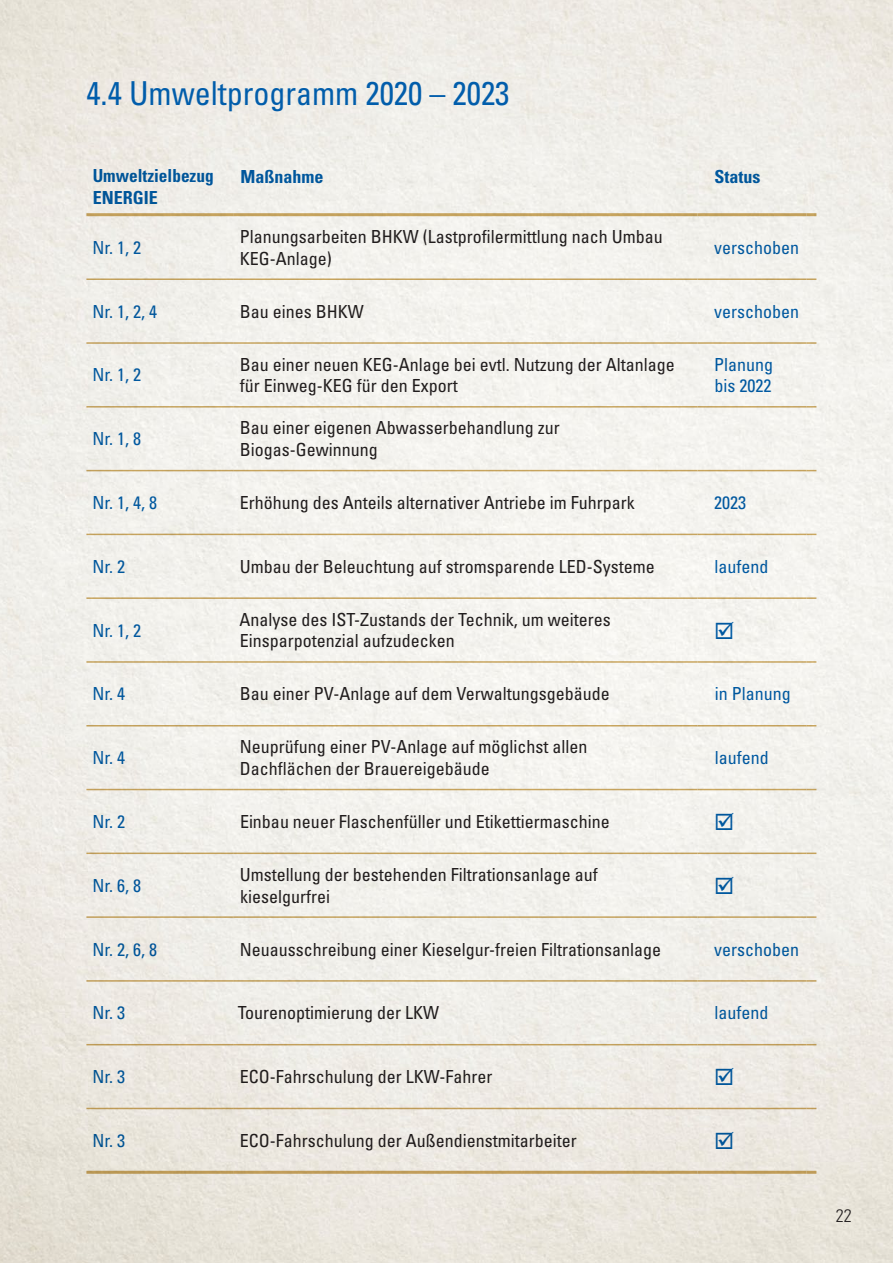
<style>
.page{position:relative;width:893px;height:1263px;background:#fff}
.page>*{position:absolute;margin:0;border:0;box-sizing:border-box;transform-origin:0 0}
.t1{font:condensed 33px "Univers LT Std";color:#015dab}
.t2{font:condensed 18px/21.6px "Univers LT Std";color:#231f20}
.t3{font:condensed 18px/21.6px "Univers LT Std";color:#015dab}
.t4{font:700 condensed 18px/21.6px "Univers LT Std";color:#015dab;scale:.96 1}
.t5{font:700 condensed 18px "Univers LT Std";color:#015dab}
.t6{font:300 condensed 18px "Univers LT Std";color:#231f20}
</style>
<div class="page">
<hr style="left:86px;top:278px;width:148px;height:2px;background:#cfac65">
<hr style="left:234px;top:278px;width:463px;height:2px;background:#cfac65">
<hr style="left:697px;top:278px;width:110px;height:2px;background:#cfac65">
<svg style="left:807px;top:278px;width:9px;height:2px"></svg>
<hr style="left:86px;top:342px;width:148px;height:2px;background:#cfac65">
<hr style="left:234px;top:342px;width:463px;height:2px;background:#cfac65">
<hr style="left:697px;top:342px;width:110px;height:2px;background:#cfac65">
<svg style="left:807px;top:342px;width:9px;height:2px"></svg>
<hr style="left:86px;top:406px;width:148px;height:2px;background:#cfac65">
<hr style="left:234px;top:406px;width:463px;height:2px;background:#cfac65">
<hr style="left:697px;top:406px;width:110px;height:2px;background:#cfac65">
<svg style="left:807px;top:406px;width:9px;height:2px"></svg>
<hr style="left:86px;top:470px;width:148px;height:1px;background:#cfac65">
<hr style="left:234px;top:470px;width:463px;height:1px;background:#cfac65">
<hr style="left:697px;top:470px;width:110px;height:1px;background:#cfac65">
<hr style="left:86px;top:534px;width:148px;height:1px;background:#cfac65">
<hr style="left:234px;top:534px;width:463px;height:1px;background:#cfac65">
<hr style="left:697px;top:534px;width:110px;height:1px;background:#cfac65">
<hr style="left:86px;top:597px;width:148px;height:2px;background:#cfac65">
<hr style="left:234px;top:597px;width:463px;height:2px;background:#cfac65">
<hr style="left:697px;top:597px;width:110px;height:2px;background:#cfac65">
<svg style="left:807px;top:597px;width:9px;height:2px"></svg>
<hr style="left:86px;top:661px;width:148px;height:2px;background:#cfac65">
<hr style="left:234px;top:661px;width:463px;height:2px;background:#cfac65">
<hr style="left:697px;top:661px;width:110px;height:2px;background:#cfac65">
<svg style="left:807px;top:661px;width:9px;height:2px"></svg>
<hr style="left:86px;top:725px;width:148px;height:1px;background:#cfac65">
<hr style="left:234px;top:725px;width:463px;height:1px;background:#cfac65">
<hr style="left:697px;top:725px;width:110px;height:1px;background:#cfac65">
<hr style="left:86px;top:789px;width:148px;height:1px;background:#cfac65">
<hr style="left:234px;top:789px;width:463px;height:1px;background:#cfac65">
<hr style="left:697px;top:789px;width:110px;height:1px;background:#cfac65">
<hr style="left:86px;top:852px;width:148px;height:2px;background:#cfac65">
<hr style="left:234px;top:852px;width:463px;height:2px;background:#cfac65">
<hr style="left:697px;top:852px;width:110px;height:2px;background:#cfac65">
<svg style="left:807px;top:852px;width:9px;height:2px"></svg>
<hr style="left:86px;top:916px;width:148px;height:2px;background:#cfac65">
<hr style="left:234px;top:916px;width:463px;height:2px;background:#cfac65">
<hr style="left:697px;top:916px;width:110px;height:2px;background:#cfac65">
<svg style="left:807px;top:916px;width:9px;height:2px"></svg>
<hr style="left:86px;top:980px;width:148px;height:2px;background:#cfac65">
<hr style="left:234px;top:980px;width:463px;height:2px;background:#cfac65">
<hr style="left:697px;top:980px;width:110px;height:2px;background:#cfac65">
<svg style="left:807px;top:980px;width:9px;height:2px"></svg>
<hr style="left:86px;top:1044px;width:148px;height:1px;background:#cfac65">
<hr style="left:234px;top:1044px;width:463px;height:1px;background:#cfac65">
<hr style="left:697px;top:1044px;width:110px;height:1px;background:#cfac65">
<hr style="left:86px;top:1108px;width:148px;height:1px;background:#cfac65">
<hr style="left:234px;top:1108px;width:463px;height:1px;background:#cfac65">
<hr style="left:697px;top:1108px;width:110px;height:1px;background:#cfac65">
<hr style="left:86px;top:213px;width:148px;height:3px;background:#cfac65">
<hr style="left:234px;top:213px;width:463px;height:3px;background:#cfac65">
<hr style="left:697px;top:213px;width:110px;height:3px;background:#cfac65">
<svg style="left:807px;top:213px;width:9px;height:3px"></svg>
<hr style="left:86px;top:1171px;width:148px;height:3px;background:#cfac65">
<hr style="left:234px;top:1171px;width:463px;height:3px;background:#cfac65">
<hr style="left:697px;top:1171px;width:110px;height:3px;background:#cfac65">
<svg style="left:807px;top:1171px;width:9px;height:3px"></svg>
<svg style="left:716px;top:621px;width:18px;height:18px"></svg>
<svg style="left:716px;top:813px;width:18px;height:17px"></svg>
<svg style="left:716px;top:876px;width:18px;height:18px"></svg>
<svg style="left:716px;top:1068px;width:18px;height:17px"></svg>
<svg style="left:716px;top:1132px;width:18px;height:17px"></svg>
<h1 class="t1" style="left:86px;top:72px;width:425px">4.4 Umweltprogramm 2020 – 2023</h1>
<p class="t4" style="left:93px;top:165px;width:128px">Umweltzielbezug<br>ENERGIE</p>
<p class="t5" style="left:240px;top:165px;width:84px">Maßnahme</p>
<p class="t5" style="left:714px;top:165px;width:48px">Status</p>
<p class="t3" style="left:92px;top:236px;width:50px">Nr. 1, 2</p>
<p class="t2" style="left:240px;top:226px;width:424px">Planungsarbeiten BHKW (Lastprofilermittlung nach Umbau<br>KEG-Anlage)</p>
<p class="t3" style="left:714px;top:236px;width:86px">verschoben</p>
<p class="t3" style="left:92px;top:300px;width:66px">Nr. 1, 2, 4</p>
<p class="t2" style="left:240px;top:300px;width:125px">Bau eines BHKW</p>
<p class="t3" style="left:714px;top:300px;width:86px">verschoben</p>
<p class="t3" style="left:92px;top:364px;width:50px">Nr. 1, 2</p>
<p class="t2" style="left:240px;top:353px;width:436px">Bau einer neuen KEG-Anlage bei evtl. Nutzung der Altanlage für Einweg-KEG für den Export</p>
<p class="t3" style="left:714px;top:353px;width:61px">Planung bis 2022</p>
<p class="t3" style="left:92px;top:428px;width:50px">Nr. 1, 8</p>
<p class="t2" style="left:240px;top:417px;width:321px">Bau einer eigenen Abwasserbehandlung zur<br>Biogas-Gewinnung</p>
<p class="t3" style="left:92px;top:491px;width:66px">Nr. 1, 4, 8</p>
<p class="t2" style="left:240px;top:491px;width:396px">Erhöhung des Anteils alternativer Antriebe im Fuhrpark</p>
<p class="t3" style="left:714px;top:491px;width:33px">2023</p>
<p class="t3" style="left:92px;top:555px;width:34px">Nr. 2</p>
<p class="t2" style="left:240px;top:555px;width:416px">Umbau der Beleuchtung auf stromsparende LED-Systeme</p>
<p class="t3" style="left:715px;top:555px;width:55px">laufend</p>
<p class="t3" style="left:92px;top:619px;width:50px">Nr. 1, 2</p>
<p class="t2" style="left:240px;top:608px;width:373px">Analyse des IST-Zustands der Technik, um weiteres<br>Einsparpotenzial aufzudecken</p>
<p class="t3" style="left:92px;top:683px;width:34px">Nr. 4</p>
<p class="t2" style="left:240px;top:683px;width:371px">Bau einer PV-Anlage auf dem Verwaltungsgebäude</p>
<p class="t3" style="left:715px;top:683px;width:77px">in Planung</p>
<p class="t3" style="left:92px;top:747px;width:34px">Nr. 4</p>
<p class="t2" style="left:240px;top:736px;width:349px">Neuprüfung einer PV-Anlage auf möglichst allen<br>Dachflächen der Brauereigebäude</p>
<p class="t3" style="left:715px;top:747px;width:55px">laufend</p>
<p class="t3" style="left:92px;top:810px;width:34px">Nr. 2</p>
<p class="t2" style="left:240px;top:810px;width:371px">Einbau neuer Flaschenfüller und Etikettiermaschine</p>
<p class="t3" style="left:92px;top:874px;width:50px">Nr. 6, 8</p>
<p class="t2" style="left:240px;top:863px;width:359px">Umstellung der bestehenden Filtrationsanlage auf kieselgurfrei</p>
<p class="t3" style="left:92px;top:938px;width:66px">Nr. 2, 6, 8</p>
<p class="t2" style="left:240px;top:938px;width:423px">Neuausschreibung einer Kieselgur-freien Filtrationsanlage</p>
<p class="t3" style="left:714px;top:938px;width:86px">verschoben</p>
<p class="t3" style="left:92px;top:1002px;width:34px">Nr. 3</p>
<p class="t2" style="left:238px;top:1002px;width:203px">Tourenoptimierung der LKW</p>
<p class="t3" style="left:715px;top:1002px;width:55px">laufend</p>
<p class="t3" style="left:92px;top:1066px;width:34px">Nr. 3</p>
<p class="t2" style="left:240px;top:1066px;width:254px">ECO-Fahrschulung der LKW-Fahrer</p>
<p class="t3" style="left:92px;top:1129px;width:34px">Nr. 3</p>
<p class="t2" style="left:240px;top:1129px;width:338px">ECO-Fahrschulung der Außendienstmitarbeiter</p>
<p class="t6" style="left:836px;top:1205px;width:17px">22</p>
</div>
